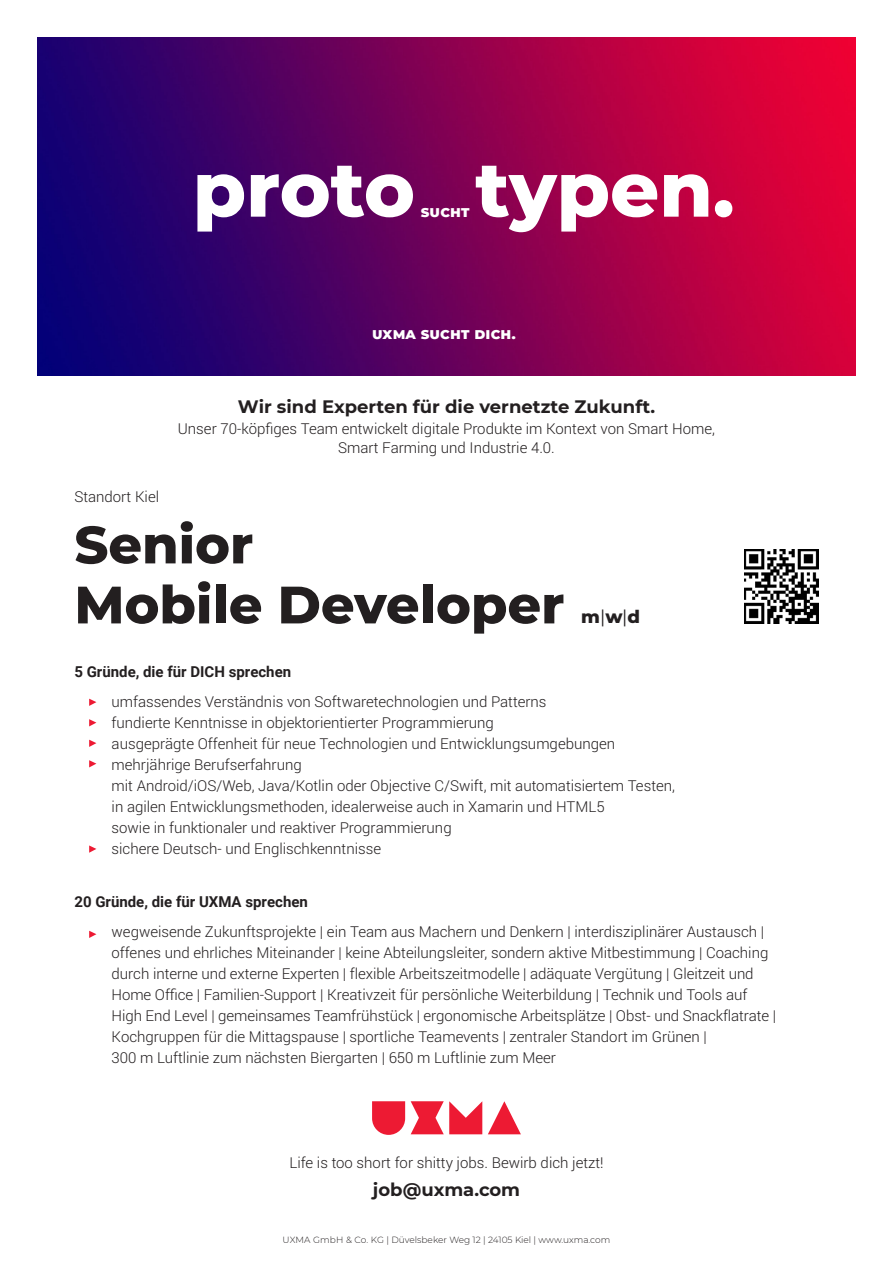
<style>
.page{position:relative;width:893px;height:1263px;background:#fff}
.page>*{position:absolute;margin:0;border:0;box-sizing:border-box;transform-origin:0 0}
.t1{font:800 76.8px "Montserrat";color:#fff}
.t2{font:800 52.5px/60px "Montserrat";color:#231f20}
.t3{font:700 18px "Montserrat";color:#231f20}
.t4{font:800 18px "Montserrat";color:#231f20}
.t5{font:800 15.3px "Montserrat";letter-spacing:.01em;color:#fff}
.t6{font:300 15px/21px "Roboto";color:#231f20}
.t7{font:700 15px "Roboto";color:#231f20}
.t8{font:300 9px "Montserrat";color:#231f20}
.s1{font-weight:400}
</style>
<div class="page">
<img style="left:37px;top:37px;width:819px;height:339px">
<img style="left:744px;top:549px;width:75px;height:74px">
<svg style="left:372px;top:1101px;width:149px;height:34px"></svg>
<svg style="left:89px;top:931px;width:7px;height:7px"></svg>
<svg style="left:89px;top:699px;width:7px;height:7px"></svg>
<svg style="left:89px;top:719px;width:7px;height:7px"></svg>
<svg style="left:89px;top:740px;width:7px;height:7px"></svg>
<svg style="left:89px;top:760px;width:7px;height:7px"></svg>
<svg style="left:89px;top:845px;width:7px;height:8px"></svg>
<h1 class="t1" style="left:193px;top:133px;width:224px">proto</h1>
<h1 class="t1" style="left:475px;top:133px;width:261px">typen.</h1>
<p class="t5" style="left:421px;top:200px;width:50px">sucht</p>
<p class="t5" style="left:372px;top:322px;width:145px">uxma sucht dich.</p>
<p class="t6" style="left:74px;top:486px;width:86px">Standort Kiel</p>
<p class="t3" style="left:238px;top:393px;width:419px">Wir sind Experten für die vernetzte Zukunft.</p>
<p class="t6" style="left:178px;top:418px;width:539px;line-height:19.5px;text-align:center">Unser 70-köpfiges Team entwickelt digitale Produkte im Kontext von Smart Home,<br>Smart Farming und Industrie 4.0.</p>
<h2 class="t2" style="left:74px;top:512px;width:491px">Senior<br>Mobile Developer</h2>
<p class="t7" style="left:74px;top:661px;width:218px">5 Gründe, die für DICH sprechen</p>
<p class="t6" style="left:112px;top:690px;width:565px">umfassendes Verständnis von Softwaretechnologien und Patterns<br>fundierte Kenntnisse in objektorientierter Programmierung<br>ausgeprägte Offenheit für neue Technologien und Entwicklungsumgebungen mehrjährige Berufserfahrung<br>mit Android/iOS/Web, Java/Kotlin oder Objective C/Swift, mit automatisiertem Testen, in agilen Entwicklungsmethoden, idealerweise auch in Xamarin und HTML5<br>sowie in funktionaler und reaktiver Programmierung<br>sichere Deutsch- und Englischkenntnisse</p>
<p class="t7" style="left:74px;top:891px;width:235px">20 Gründe, die für UXMA sprechen</p>
<p class="t4" style="left:581px;top:604px;width:60px">m<span class="s1">|</span>w<span class="s1">|</span>d</p>
<p class="t6" style="left:112px;top:921px;width:666px">wegweisende Zukunftsprojekte | ein Team aus Machern und Denkern | interdisziplinärer Austausch | offenes und ehrliches Miteinander | keine Abteilungsleiter, sondern aktive Mitbestimmung | Coaching durch interne und externe Experten | flexible Arbeitszeitmodelle | adäquate Vergütung | Gleitzeit und Home Office | Familien-Support | Kreativzeit für persönliche Weiterbildung | Technik und Tools auf High End Level | gemeinsames Teamfrühstück | ergonomische Arbeitsplätze | Obst- und Snackflatrate | Kochgruppen für die Mittagspause | sportliche Teamevents | zentraler Standort im Grünen |<br>300 m Luftlinie zum nächsten Biergarten | 650 m Luftlinie zum Meer</p>
<p class="t6" style="left:289px;top:1151px;width:316px">Life is too short for shitty jobs. Bewirb dich jetzt!</p>
<p class="t3" style="left:373px;top:1177px;width:149px">job@uxma.com</p>
<p class="t8" style="left:283px;top:1233px;width:329px">UXMA GmbH &amp; Co. KG | Düvelsbeker Weg 12 | 24105 Kiel | www.uxma.com</p>
</div>
